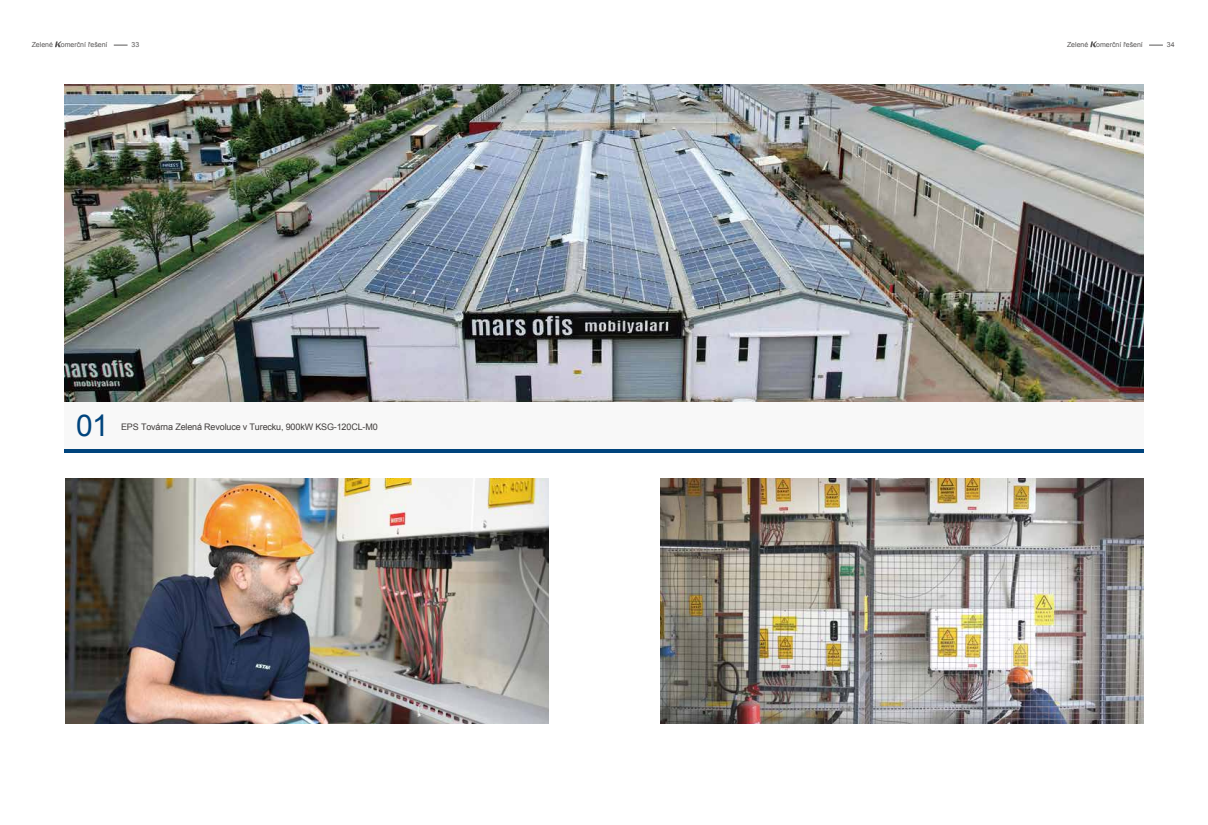
<style>
.page{position:relative;width:1208px;height:825px;background:#fff}
.page>*{position:absolute;margin:0;border:0;box-sizing:border-box;transform-origin:0 0}
.t1{font:30px "Arial";color:#00447d}
.t2{font:9px "Arial";letter-spacing:-.015em;color:#3f3b3a}
.t3{font:7px "Arial";color:#595757}
</style>
<div class="page">
<img style="left:66px;top:478px;width:482px;height:245px">
<img style="left:660px;top:478px;width:483px;height:245px">
<div style="left:64px;top:401px;width:1079px;height:48px;background:#f8f8f8"></div>
<hr style="left:64px;top:449px;width:1079px;height:4px;background:#00447d">
<img style="left:64px;top:84px;width:1079px;height:317px">
<svg style="left:114px;top:45px;width:14px;height:1px"></svg>
<svg style="left:55px;top:41px;width:7px;height:6px"></svg>
<svg style="left:1090px;top:41px;width:7px;height:6px"></svg>
<svg style="left:1149px;top:45px;width:13px;height:1px"></svg>
<p class="t3" style="left:32px;top:40px;width:77px">Zelené omerční řešení</p>
<p class="t3" style="left:132px;top:40px;width:9px">33</p>
<p class="t3" style="left:1067px;top:40px;width:77px">Zelené omerční řešení</p>
<p class="t3" style="left:1167px;top:40px;width:9px">34</p>
<h1 class="t1" style="left:76px;top:406px;width:34px">01</h1>
<p class="t2" style="left:121px;top:420px;width:258px">EPS Továrna Zelená Revoluce v Turecku, 900kW KSG-120CL-M0</p>
</div>
